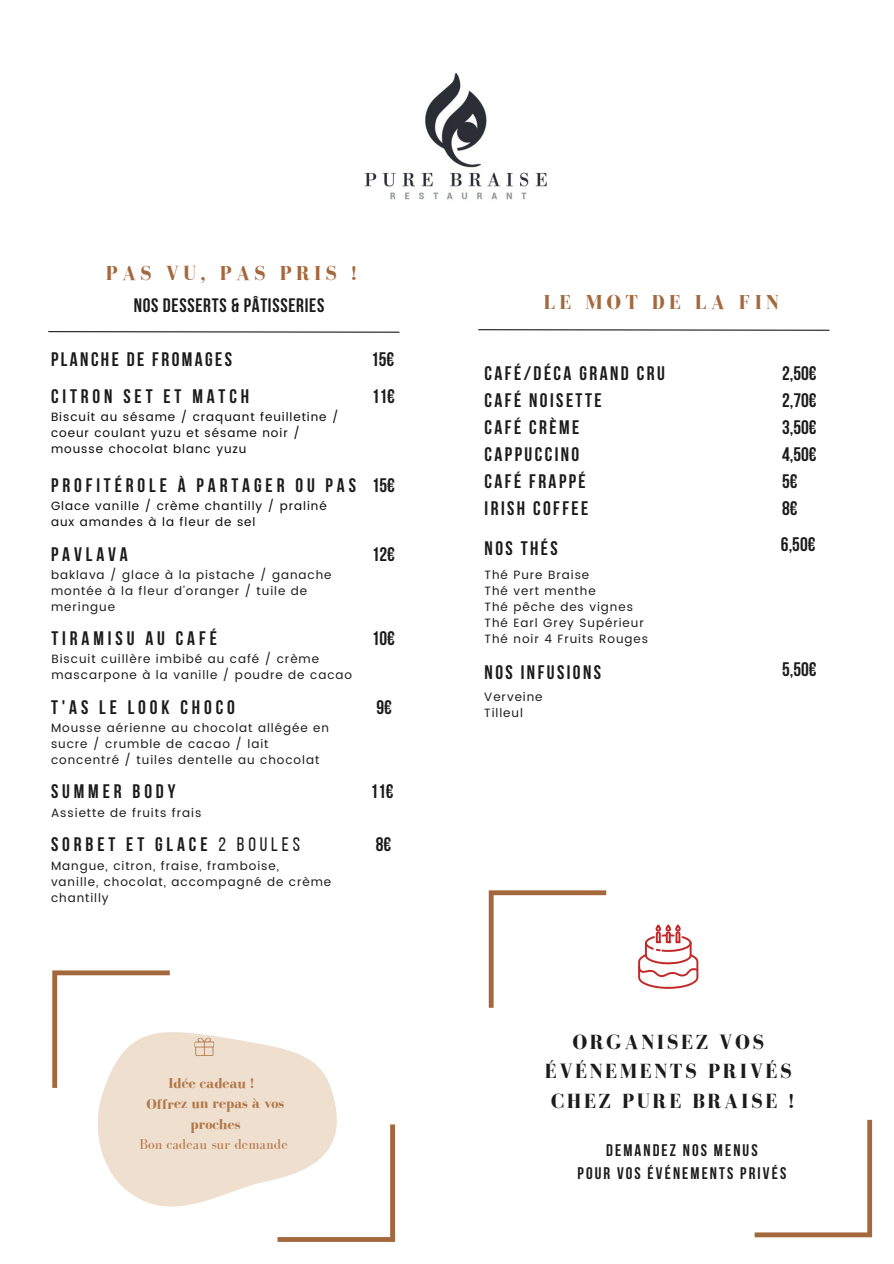
<style>
.page{position:relative;width:894px;height:1264px;background:#fff}
.page>*{position:absolute;margin:0;border:0;box-sizing:border-box;transform-origin:0 0}
.t1{font:700 21px/29.1px "Bodoni FLF";letter-spacing:.125em;color:#1b1b1b;text-align:center}
.t2{font:700 20.7px "Bodoni FLF";letter-spacing:.2em;color:#a4683d}
.t3{font:700 19.5px/27px "Bebas Neue";letter-spacing:.125em;color:#1b1b1b}
.t4{font:700 19.5px "Bebas Neue";letter-spacing:.2em;color:#1b1b1b}
.t5{font:700 19.35px "Bebas Neue";letter-spacing:.035em;color:#1b1b1b}
.t6{font:700 16.8px/23.2px "Bebas Neue";letter-spacing:.125em;color:#1b1b1b;text-align:center}
.t7{font:700 14.7px/20.2px "Bodoni FLF";letter-spacing:-.005em;color:#a4683d;text-align:center}
.t8{font:12px/16px "Poppins";letter-spacing:.08em;color:#1b1b1b}
.t9{font:12px/16px "Poppins";letter-spacing:.08em;color:#070707}
.s1{font-weight:400}
</style>
<div class="page">
<svg style="left:48px;top:331px;width:352px;height:2px"></svg>
<svg style="left:478px;top:329px;width:352px;height:2px"></svg>
<img style="left:364px;top:72px;width:183px;height:128px">
<svg style="left:277px;top:1124px;width:118px;height:117px"></svg>
<svg style="left:638px;top:924px;width:60px;height:64px"></svg>
<svg style="left:52px;top:970px;width:118px;height:117px"></svg>
<svg style="left:68px;top:981px;width:287px;height:253px"></svg>
<svg style="left:754px;top:1119px;width:117px;height:118px"></svg>
<svg style="left:488px;top:890px;width:118px;height:117px"></svg>
<h2 class="t2" style="left:106px;top:261px;width:252px">PAS VU, PAS PRIS !</h2>
<p class="t5" style="left:134px;top:297px;width:192px">NOS DESSERTS &amp; PÂTISSERIES</p>
<h1 class="t3" style="left:51px;top:347px;width:183px">PLANCHE DE FROMAGES</h1>
<p class="t3" style="left:371px;top:347px;width:25px">15€</p>
<h1 class="t4" style="left:51px;top:388px;width:200px">CITRON SET ET MATCH</h1>
<h2 class="t9" style="left:51px;top:409px;width:289px">Biscuit au sésame / craquant feuilletine / coeur coulant yuzu et sésame noir / mousse chocolat blanc yuzu</h2>
<p class="t4" style="left:51px;top:477px;width:306px">PROFITÉROLE À PARTAGER OU PAS</p>
<h1 class="t9" style="left:51px;top:498px;width:277px">Glace vanille / crème chantilly / praliné aux amandes à la fleur de sel</h1>
<h2 class="t4" style="left:51px;top:546px;width:78px">PAVLAVA</h2>
<p class="t8" style="left:51px;top:567px;width:282px">baklava / glace à la pistache / ganache montée à la fleur d’oranger / tuile de meringue</p>
<p class="t4" style="left:51px;top:630px;width:167px">TIRAMISU AU CAFÉ</p>
<h1 class="t8" style="left:51px;top:650px;width:302px">Biscuit cuillère imbibé au café / crème mascarpone à la vanille / poudre de cacao</h1>
<h1 class="t4" style="left:51px;top:699px;width:185px">T'AS LE LOOK CHOCO</h1>
<h2 class="t8" style="left:51px;top:719px;width:279px">Mousse aérienne au chocolat allégée en sucre / crumble de cacao / lait concentré / tuiles dentelle au chocolat</h2>
<p class="t4" style="left:51px;top:783px;width:126px">SUMMER BODY</p>
<h1 class="t8" style="left:51px;top:805px;width:152px">Assiette de fruits frais</h1>
<h3 class="t4" style="left:51px;top:836px;width:250px">SORBET ET GLACE <span class="s1">2 BOULES</span></h3>
<p class="t8" style="left:51px;top:857px;width:229px">Mangue, citron, fraise, framboise,</p>
<p class="t8" style="left:51px;top:873px;width:282px">vanille, chocolat, accompagné de crème chantilly</p>
<p class="t3" style="left:372px;top:385px;width:25px">11€</p>
<p class="t3" style="left:372px;top:473px;width:25px">15€</p>
<p class="t3" style="left:372px;top:542px;width:25px">12€</p>
<h1 class="t3" style="left:372px;top:626px;width:25px">10€</h1>
<h5 class="t3" style="left:376px;top:696px;width:17px">9€</h5>
<p class="t3" style="left:370px;top:779px;width:25px">11€</p>
<p class="t3" style="left:376px;top:833px;width:17px">8€</p>
<p class="t7" style="left:139px;top:1072px;width:150px">Idée cadeau !<br>Offrez un repas à vos proches<br><span class="s1">Bon cadeau sur demande</span></p>
<h2 class="t2" style="left:543px;top:291px;width:236px">LE MOT DE LA FIN</h2>
<p class="t3" style="left:484px;top:361px;width:182px">CAFÉ/DÉCA GRAND CRU<br>CAFÉ NOISETTE<br>CAFÉ CRÈME<br>CAPPUCCINO<br>CAFÉ FRAPPÉ<br>IRISH COFFEE</p>
<h1 class="t3" style="left:484px;top:537px;width:75px">NOS THÉS</h1>
<h2 class="t8" style="left:484px;top:567px;width:106px">Thé Pure Braise</h2>
<h2 class="t8" style="left:484px;top:583px;width:112px">Thé vert menthe</h2>
<h1 class="t8" style="left:484px;top:599px;width:150px">Thé pêche des vignes</h1>
<h2 class="t8" style="left:484px;top:615px;width:161px">Thé Earl Grey Supérieur</h2>
<p class="t8" style="left:484px;top:631px;width:165px">Thé noir 4 Fruits Rouges</p>
<h1 class="t3" style="left:484px;top:661px;width:118px">NOS INFUSIONS</h1>
<h2 class="t8" style="left:484px;top:689px;width:60px">Verveine</h2>
<p class="t8" style="left:484px;top:705px;width:40px">Tilleul</p>
<h1 class="t3" style="left:781px;top:361px;width:36px">2,50€<br>2,70€<br>3,50€<br>4,50€<br>5€<br>8€</h1>
<h1 class="t3" style="left:780px;top:532px;width:36px">6,50€</h1>
<h1 class="t3" style="left:781px;top:658px;width:36px">5,50€</h1>
<p class="t1" style="left:544px;top:1027px;width:251px">ORGANISEZ VOS<br>ÉVÉNEMENTS PRIVÉS<br>CHEZ PURE BRAISE !</p>
<h1 class="t6" style="left:577px;top:1139px;width:210px">DEMANDEZ NOS MENUS<br>POUR VOS ÉVÉNEMENTS PRIVÉS</h1>
</div>
